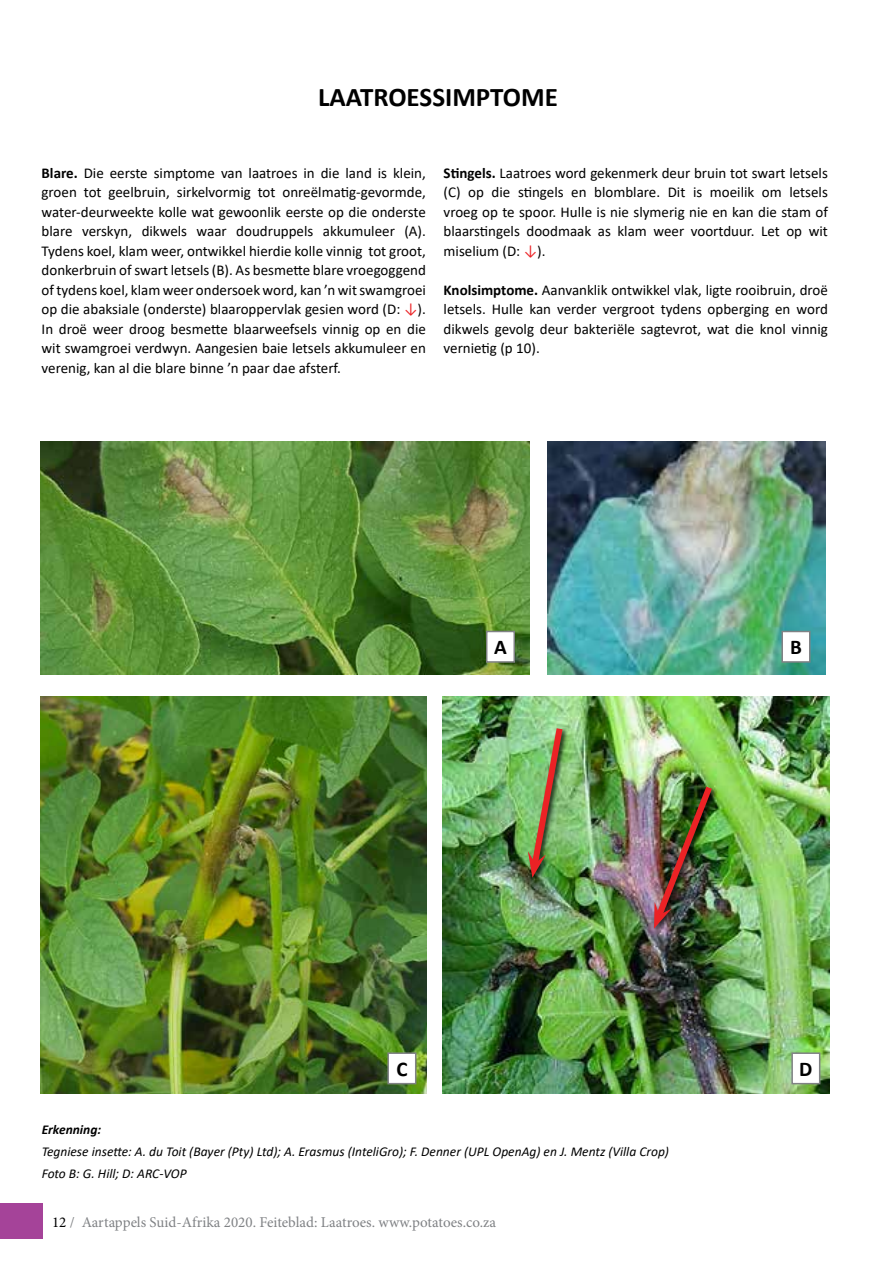
<style>
.page{position:relative;width:893px;height:1263px;background:#fff}
.page>*{position:absolute;margin:0;border:0;box-sizing:border-box;transform-origin:0 0}
.t1{font:700 27px "Calibri";color:#000}
.t2{font:700 21px "Calibri";color:#000}
.t3{font:15px/19.5px "Calibri";color:#000;text-align:justify}
.t4{font:15px "Minion Pro";color:#808285}
.t5{font:italic 13.5px/22px "Calibri";color:#000}
.t6{font:italic 700 13.5px "Calibri";color:#000}
.s1{font-weight:700}
.s2{color:#eb2225}
.s3{color:#000}
</style>
<div class="page">
<div style="left:0;top:1203px;width:43px;height:36px;background:#a54399"></div>
<img style="left:40px;top:441px;width:490px;height:234px">
<img style="left:548px;top:441px;width:277px;height:234px">
<img style="left:40px;top:696px;width:387px;height:397px">
<img style="left:443px;top:696px;width:386px;height:397px">
<div style="left:486px;top:631px;width:29px;height:32px;background:#fff;border:2px solid #808285"></div>
<div style="left:781px;top:631px;width:29px;height:32px;background:#fff;border:2px solid #808285"></div>
<div style="left:387px;top:1052px;width:29px;height:32px;background:#fff;border:2px solid #808285"></div>
<div style="left:791px;top:1052px;width:29px;height:32px;background:#fff;border:2px solid #808285"></div>
<div style="left:527px;top:727px;width:43px;height:157px;background:#000;opacity:.75"></div>
<img style="left:528px;top:722px;width:39px;height:156px">
<div style="left:653px;top:785px;width:66px;height:150px;background:#000;opacity:.75"></div>
<img style="left:652px;top:780px;width:65px;height:149px">
<h1 class="t1" style="left:318px;top:78px;width:241px">LAATROESSIMPTOME</h1>
<p class="t3" style="left:42px;top:163px;width:386px"><span class="s1">Blare.</span> Die eerste simptome van laatroes in die land is klein, groen tot geelbruin, sirkelvormig tot onreëlmatig-gevormde, water-deurweekte kolle wat gewoonlik eerste op die onderste blare verskyn, dikwels waar doudruppels akkumuleer (A).<br>Tydens koel, klam weer, ontwikkel hierdie kolle vinnig tot groot, donkerbruin of swart letsels (B). As besmette blare vroegoggend of tydens koel, klam weer ondersoek word, kan ’n wit swamgroei op die abaksiale (onderste) blaaroppervlak gesien word (D: <span class="s2">↓</span>).<br>In droë weer droog besmette blaarweefsels vinnig op en die wit swamgroei verdwyn. Aangesien baie letsels akkumuleer en verenig, kan al die blare binne ’n paar dae afsterf.</p>
<p class="t3" style="left:444px;top:163px;width:386px"><span class="s1">Stingels.</span> Laatroes word gekenmerk deur bruin tot swart letsels (C) op die stingels en blomblare. Dit is moeilik om letsels vroeg op te spoor. Hulle is nie slymerig nie en kan die stam of blaarstingels doodmaak as klam weer voortduur. Let op wit miselium (D: <span class="s2">↓</span>).</p>
<p class="t3" style="left:444px;top:280px;width:386px"><span class="s1">Knolsimptome.</span> Aanvanklik ontwikkel vlak, ligte rooibruin, droë letsels. Hulle kan verder vergroot tydens opberging en word dikwels gevolg deur bakteriële sagtevrot, wat die knol vinnig vernietig (p 10).</p>
<h2 class="t2" style="left:494px;top:633px;width:14px">A</h2>
<h2 class="t2" style="left:790px;top:633px;width:13px">B</h2>
<h2 class="t2" style="left:396px;top:1054px;width:13px">C</h2>
<h2 class="t2" style="left:799px;top:1054px;width:15px">D</h2>
<p class="t6" style="left:42px;top:1120px;width:61px">Erkenning:</p>
<p class="t5" style="left:42px;top:1140px;width:629px">Tegniese insette: A. du Toit (Bayer (Pty) Ltd); A. Erasmus (InteliGro); F. Denner (UPL OpenAg) en J. Mentz (Villa Crop)<br>Foto B: G. Hill; D: ARC-VOP</p>
<p class="t4" style="left:52px;top:1212px;width:445px"><span class="s3">12</span> / Aartappels Suid-Afrika 2020. Feiteblad: Laatroes. www.potatoes.co.za</p>
</div>
